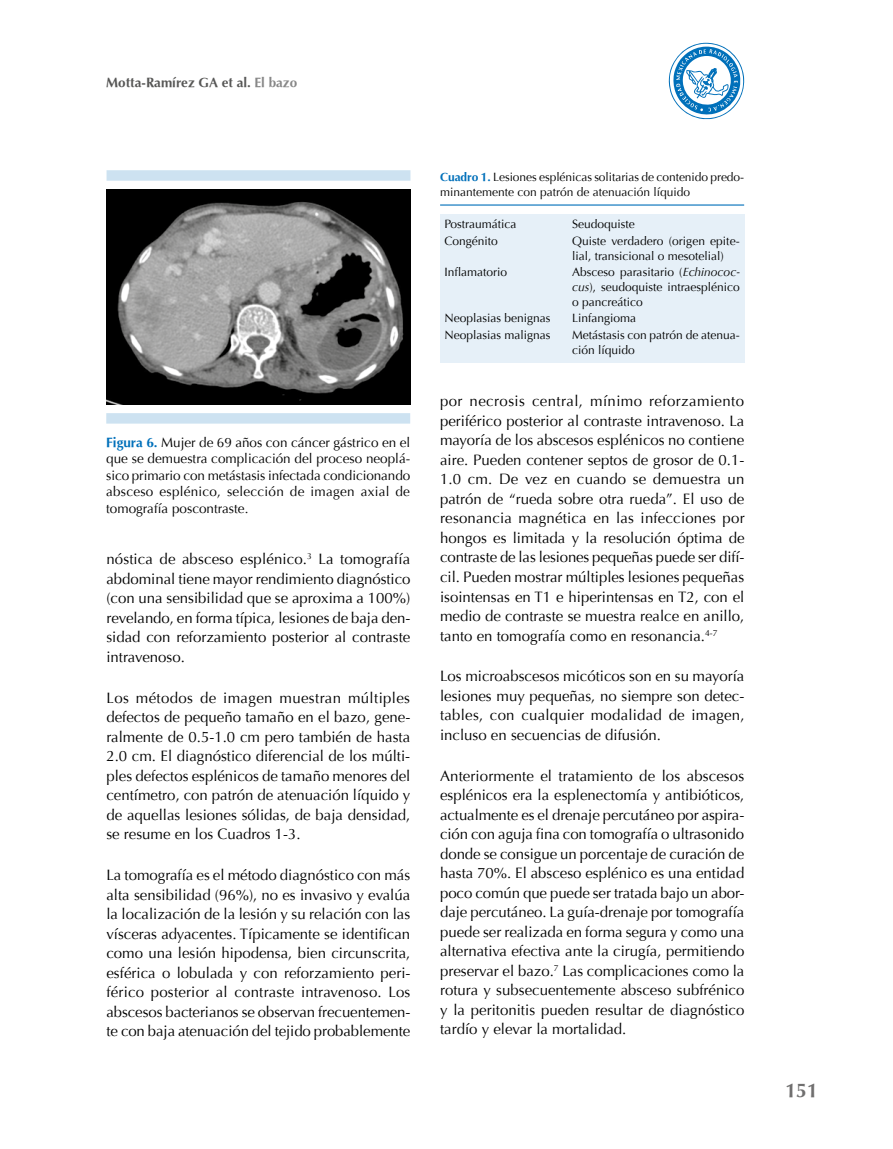
<style>
.page{position:relative;width:893px;height:1149px;background:#fff}
.page>*{position:absolute;margin:0;border:0;box-sizing:border-box;transform-origin:0 0}
.t1{font:700 19.5px "Optima";color:#706f6f}
.t2{font:15px/19.5px "Optima";color:#000;text-align:justify}
.t3{font:13.5px/16.5px "Optima";letter-spacing:.01em;color:#000;text-align:justify}
.t4{font:700 13.5px "Optima";color:#575756}
.t5{font:12px/15px "Optima";color:#000}
.s1{color:#878787}
.s2{font-weight:700;color:#0070ba}
.s3{font-style:italic}
</style>
<div class="page">
<svg style="left:669px;top:43px;width:75px;height:76px"></svg>
<div style="left:106px;top:413px;width:304px;height:10px;background:#cde2f1"></div>
<div style="left:107px;top:170px;width:303px;height:11px;background:#cde2f1"></div>
<img style="left:106px;top:189px;width:304px;height:215px">
<div style="left:440px;top:214px;width:304px;height:148px;background:#e6f0f8"></div>
<hr style="left:440px;top:204px;width:304px;height:1px;background:#0070ba">
<p class="t4" style="left:106px;top:75px;width:192px">Motta-Ramírez GA et al. <span class="s1">El bazo</span></p>
<p class="t3" style="left:106px;top:434px;width:306px"><span class="s2">Figura 6.</span> Mujer de 69 años con cáncer gástrico en el que se demuestra complicación del proceso neoplá&shy;sico primario con metástasis infectada condicionando absceso esplénico, selección de imagen axial de tomografía poscontraste.</p>
<p class="t2" style="left:106px;top:549px;width:306px">nóstica de absceso esplénico.<sup>3</sup> La tomografía abdominal tiene mayor rendimiento diagnóstico (con una sensibilidad que se aproxima a 100%) revelando, en forma típica, lesiones de baja den&shy;sidad con reforzamiento posterior al contraste intravenoso.</p>
<p class="t2" style="left:106px;top:687px;width:305px">Los métodos de imagen muestran múltiples defectos de pequeño tamaño en el bazo, gene&shy;ralmente de 0.5-1.0 cm pero también de hasta 2.0 cm. El diagnóstico diferencial de los múlti&shy;ples defectos esplénicos de tamaño menores del centímetro, con patrón de atenuación líquido y de aquellas lesiones sólidas, de baja densidad, se resume en los Cuadros 1-3.</p>
<p class="t2" style="left:106px;top:865px;width:306px">La tomografía es el método diagnóstico con más alta sensibilidad (96%), no es invasivo y evalúa la localización de la lesión y su relación con las vísceras adyacentes. Típicamente se identifican como una lesión hipodensa, bien circunscrita, esférica o lobulada y con reforzamiento peri&shy;férico posterior al contraste intravenoso. Los abscesos bacterianos se observan frecuentemen&shy;te con baja atenuación del tejido probablemente</p>
<p class="t5" style="left:440px;top:170px;width:306px"><span class="s2">Cuadro 1.</span> Lesiones esplénicas solitarias de contenido predo&shy;minantemente con patrón de atenuación líquido</p>
<p class="t5" style="left:444px;top:217px;width:73px">Postraumática</p>
<p class="t5" style="left:572px;top:217px;width:64px">Seudoquiste</p>
<p class="t5" style="left:444px;top:234px;width:55px">Congénito</p>
<p class="t5" style="left:572px;top:234px;width:169px">Quiste verdadero (origen epite&shy;lial, transicional o mesotelial)</p>
<p class="t5" style="left:444px;top:264px;width:64px">Inflamatorio</p>
<p class="t5" style="left:572px;top:264px;width:169px;text-align:justify">Absceso parasitario (<span class="s3">Echinococ&shy;cus</span>), seudoquiste intraesplénico o pancreático</p>
<p class="t5" style="left:444px;top:311px;width:108px">Neoplasias benignas</p>
<p class="t5" style="left:572px;top:311px;width:66px">Linfangioma</p>
<p class="t5" style="left:444px;top:328px;width:108px">Neoplasias malignas</p>
<p class="t5" style="left:572px;top:328px;width:169px">Metástasis con patrón de atenua&shy;ción líquido</p>
<p class="t2" style="left:440px;top:391px;width:306px">por necrosis central, mínimo reforzamiento periférico posterior al contraste intravenoso. La mayoría de los abscesos esplénicos no contiene aire. Pueden contener septos de grosor de 0.1- 1.0 cm. De vez en cuando se demuestra un patrón de “rueda sobre otra rueda”. El uso de resonancia magnética en las infecciones por hongos es limitada y la resolución óptima de contraste de las lesiones pequeñas puede ser difí&shy;cil. Pueden mostrar múltiples lesiones pequeñas isointensas en T1 e hiperintensas en T2, con el medio de contraste se muestra realce en anillo, tanto en tomografía como en resonancia.<sup>4-7</sup></p>
<p class="t2" style="left:440px;top:666px;width:306px">Los microabscesos micóticos son en su mayoría lesiones muy pequeñas, no siempre son detec&shy;tables, con cualquier modalidad de imagen, incluso en secuencias de difusión.</p>
<p class="t2" style="left:440px;top:765px;width:306px">Anteriormente el tratamiento de los abscesos esplénicos era la esplenectomía y antibióticos, actualmente es el drenaje percutáneo por aspira&shy;ción con aguja fina con tomografía o ultrasonido donde se consigue un porcentaje de curación de hasta 70%. El absceso esplénico es una entidad poco común que puede ser tratada bajo un abor&shy;daje percutáneo. La guía-drenaje por tomografía puede ser realizada en forma segura y como una alternativa efectiva ante la cirugía, permitiendo preservar el bazo.<sup>7</sup> Las complicaciones como la rotura y subsecuentemente absceso subfrénico y la peritonitis pueden resultar de diagnóstico tardío y elevar la mortalidad.</p>
<h1 class="t1" style="left:785px;top:1079px;width:34px">151</h1>
</div>
